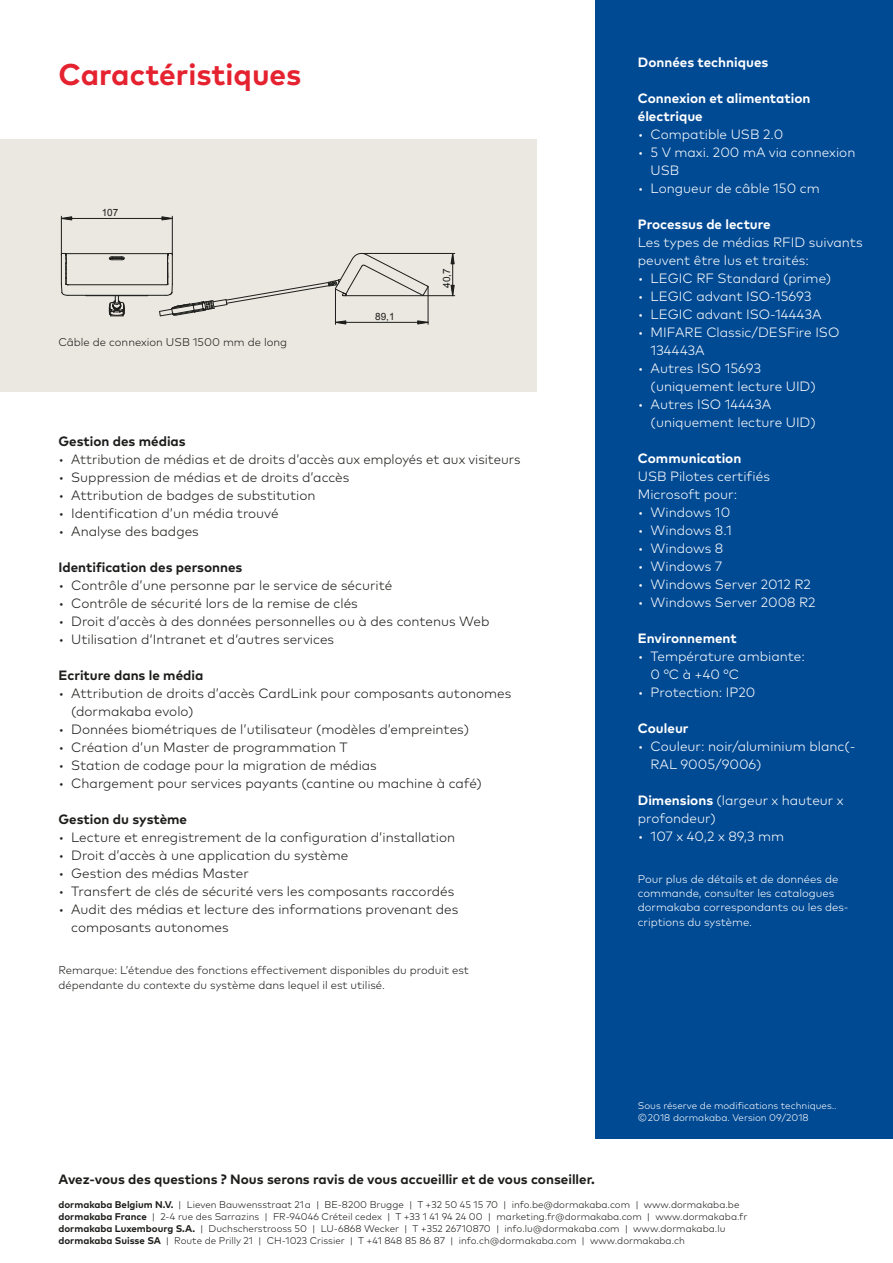
<style>
.page{position:relative;width:893px;height:1263px;background:#fff}
.page>*{position:absolute;margin:0;border:0;box-sizing:border-box;transform-origin:0 0}
.t1{font:700 30px "Mark Pro";color:#e52330}
.t2{font:300 13.5px/18px "Mark Pro";color:#1d1d1b}
.t3{font:300 13.5px/18px "Mark Pro";color:#fff}
.t4{font:700 13.5px "Mark Pro";color:#1d1d1b}
.t5{font:700 13.5px/18px "Mark Pro";color:#fff}
.t6{font:300 11.25px/14.2px "Mark Pro";color:#1d1d1b}
.t7{font:300 11.25px/14.2px "Mark Pro";color:#fff}
.t8{font:10.05px "Arial";color:#1d1d1b}
.t9{font:300 9.75px/12px "Mark Pro";color:#1d1d1b}
.t10{font:300 9.75px/12px "Mark Pro";color:#fff}
.s1{font-weight:700}
</style>
<div class="page">
<div style="left:0;top:139px;width:537px;height:252px;background:#eae8e1"></div>
<hr style="left:66px;top:253px;width:101px;height:1px;background:#1d1d1b">
<hr style="left:68px;top:284px;width:98px;height:1px;background:#1d1d1b">
<hr style="left:68px;top:295px;width:98px;height:1px;background:#1d1d1b">
<svg style="left:109px;top:296px;width:16px;height:20px"></svg>
<svg style="left:109px;top:256px;width:16px;height:5px"></svg>
<svg style="left:61px;top:253px;width:8px;height:43px"></svg>
<hr style="left:452px;top:253px;width:1px;height:43px;background:#1d1d1b">
<hr style="left:345px;top:295px;width:110px;height:1px;background:#1d1d1b">
<hr style="left:378px;top:253px;width:77px;height:1px;background:#1d1d1b">
<svg style="left:451px;top:285px;width:4px;height:11px"></svg>
<svg style="left:451px;top:253px;width:4px;height:11px"></svg>
<svg style="left:159px;top:251px;width:270px;height:73px"></svg>
<hr style="left:61px;top:216px;width:1px;height:39px;background:#1d1d1b">
<hr style="left:172px;top:216px;width:1px;height:39px;background:#1d1d1b">
<hr style="left:61px;top:218px;width:111px;height:1px;background:#1d1d1b">
<svg style="left:61px;top:216px;width:11px;height:4px"></svg>
<svg style="left:162px;top:216px;width:11px;height:4px"></svg>
<div style="left:595px;top:0;width:298px;height:1138px;background:#004a94"></div>
<h1 class="t1" style="left:58px;top:52px;width:244px">Caractéristiques</h1>
<p class="t8" style="left:102px;top:206px;width:18px">107</p>
<p class="t6" style="left:58px;top:334px;width:230px">Câble de connexion USB 1500 mm de long</p>
<p class="t8" style="left:375px;top:310px;width:21px">89,1</p>
<p class="t8" style="left:440px;top:288px;width:21px;rotate:-90deg">40,7</p>
<p class="t4" style="left:58px;top:430px;width:129px">Gestion des médias</p>
<p class="t2" style="left:58px;top:449px;width:463px">• Attribution de médias et de droits d’accès aux employés et aux visiteurs</p>
<p class="t2" style="left:58px;top:467px;width:292px">• Suppression de médias et de droits d’accès</p>
<p class="t2" style="left:58px;top:485px;width:259px">• Attribution de badges de substitution</p>
<p class="t2" style="left:58px;top:503px;width:222px">• Identification d’un média trouvé</p>
<p class="t2" style="left:58px;top:521px;width:142px">• Analyse des badges</p>
<p class="t4" style="left:58px;top:556px;width:185px">Identification des personnes</p>
<p class="t2" style="left:58px;top:575px;width:335px">• Contrôle d’une personne par le service de sécurité</p>
<p class="t2" style="left:58px;top:593px;width:301px">• Contrôle de sécurité lors de la remise de clés</p>
<p class="t2" style="left:58px;top:611px;width:432px">• Droit d’accès à des données personnelles ou à des contenus Web</p>
<p class="t2" style="left:58px;top:629px;width:277px">• Utilisation d‘Intranet et d‘autres services</p>
<p class="t4" style="left:58px;top:664px;width:146px">Ecriture dans le média</p>
<p class="t2" style="left:71px;top:683px;width:442px;text-indent:-13px">• Attribution de droits d’accès CardLink pour composants autonomes (dormakaba evolo)</p>
<p class="t2" style="left:58px;top:719px;width:412px">• Données biométriques de l’utilisateur (modèles d’empreintes)</p>
<p class="t2" style="left:58px;top:737px;width:291px">• Création d’un Master de programmation T</p>
<p class="t2" style="left:58px;top:755px;width:320px">• Station de codage pour la migration de médias</p>
<p class="t2" style="left:58px;top:773px;width:425px">• Chargement pour services payants (cantine ou machine à café)</p>
<p class="t4" style="left:58px;top:808px;width:130px">Gestion du système</p>
<p class="t2" style="left:58px;top:827px;width:398px">• Lecture et enregistrement de la configuration d’installation</p>
<p class="t2" style="left:58px;top:845px;width:291px">• Droit d’accès à une application du système</p>
<p class="t2" style="left:58px;top:863px;width:192px">• Gestion des médias Master</p>
<p class="t2" style="left:58px;top:881px;width:397px">• Transfert de clés de sécurité vers les composants raccordés</p>
<p class="t2" style="left:71px;top:899px;width:389px;text-indent:-13px">• Audit des médias et lecture des informations provenant des composants autonomes</p>
<p class="t6" style="left:58px;top:962px;width:412px">Remarque: L’étendue des fonctions effectivement disponibles du produit est dépendante du contexte du système dans lequel il est utilisé.</p>
<p class="t5" style="left:638px;top:53px;width:132px">Données techniques</p>
<p class="t5" style="left:638px;top:89px;width:174px">Connexion et alimentation électrique</p>
<p class="t3" style="left:638px;top:125px;width:147px">• Compatible USB 2.0</p>
<p class="t3" style="left:651px;top:143px;width:206px;text-indent:-13px">• 5 V maxi. 200 mA via connexion<br>USB</p>
<p class="t3" style="left:638px;top:179px;width:183px">• Longueur de câble 150 cm</p>
<p class="t5" style="left:638px;top:215px;width:134px">Processus de lecture</p>
<p class="t3" style="left:638px;top:233px;width:226px">Les types de médias RFID suivants peuvent être lus et traités:</p>
<p class="t3" style="left:638px;top:269px;width:195px">• LEGIC RF Standard (prime)</p>
<p class="t3" style="left:638px;top:287px;width:175px">• LEGIC advant ISO-15693</p>
<p class="t3" style="left:638px;top:305px;width:185px">• LEGIC advant ISO-14443A</p>
<p class="t3" style="left:651px;top:323px;width:190px;text-indent:-13px">• MIFARE Classic/DESFire ISO<br>134443A</p>
<p class="t3" style="left:651px;top:359px;width:167px;text-indent:-13px">• Autres ISO 15693 (uniquement lecture UID)</p>
<p class="t3" style="left:651px;top:395px;width:167px;text-indent:-13px">• Autres ISO 14443A (uniquement lecture UID)</p>
<p class="t5" style="left:638px;top:448px;width:105px">Communication</p>
<p class="t3" style="left:638px;top:467px;width:134px">USB Pilotes certifiés<br>Microsoft pour:</p>
<p class="t3" style="left:638px;top:503px;width:94px">• Windows 10</p>
<p class="t3" style="left:638px;top:521px;width:95px">• Windows 8.1</p>
<p class="t3" style="left:638px;top:539px;width:87px">• Windows 8</p>
<p class="t3" style="left:638px;top:557px;width:86px">• Windows 7</p>
<p class="t3" style="left:638px;top:575px;width:174px">• Windows Server 2012 R2</p>
<p class="t3" style="left:638px;top:593px;width:179px">• Windows Server 2008 R2</p>
<p class="t5" style="left:638px;top:628px;width:100px">Environnement</p>
<p class="t3" style="left:651px;top:647px;width:156px;text-indent:-13px">• Température ambiante:<br>0 °C à +40 °C</p>
<p class="t3" style="left:638px;top:683px;width:119px">• Protection: IP20</p>
<p class="t5" style="left:638px;top:718px;width:52px">Couleur</p>
<p class="t3" style="left:651px;top:737px;width:206px;text-indent:-13px">• Couleur: noir/aluminium blanc(-<br>RAL 9005/9006)</p>
<p class="t3" style="left:638px;top:791px;width:207px"><span class="s1">Dimensions</span> (largeur x hauteur x profondeur)</p>
<p class="t3" style="left:638px;top:827px;width:148px">• 107 x 40,2 x 89,3 mm</p>
<p class="t7" style="left:638px;top:871px;width:212px">Pour plus de détails et de données de commande, consulter les catalogues dormakaba correspondants ou les des&shy;criptions du système.</p>
<p class="t10" style="left:638px;top:1098px;width:200px">Sous réserve de modifications techniques.. © 2018 dormakaba. Version 09/2018</p>
<p class="t10" style="left:638px;top:1098px;width:96px">techniques. hniques.</p>
<p class="t10" style="left:732px;top:1110px;width:71px">Stand 07/2018</p>
<p class="t4" style="left:58px;top:1168px;width:538px">Avez-vous des questions ? Nous serons ravis de vous accueillir et de vous conseiller.</p>
<p class="t9" style="left:58px;top:1197px;width:690px"><span class="s1">dormakaba Belgium N.V.</span> | Lieven Bauwensstraat 21 a | BE-8200 Brugge | T +32 50 45 15 70 | info.be@dormakaba.com | www.dormakaba.be <span class="s1">dormakaba France</span> | 2-4 rue des Sarrazins | FR-94046 Créteil cedex | T +33 1 41 94 24 00 | marketing.fr@dormakaba.com | www.dormakaba.fr <span class="s1">dormakaba Luxembourg S.A.</span> | Duchscherstrooss 50 | LU-6868 Wecker | T +352 26710870 | info.lu@dormakaba.com | www.dormakaba.lu <span class="s1">dormakaba Suisse SA</span> | Route de Prilly 21 | CH-1023 Crissier | T +41 848 85 86 87 | info.ch@dormakaba.com | www.dormakaba.ch</p>
</div>
